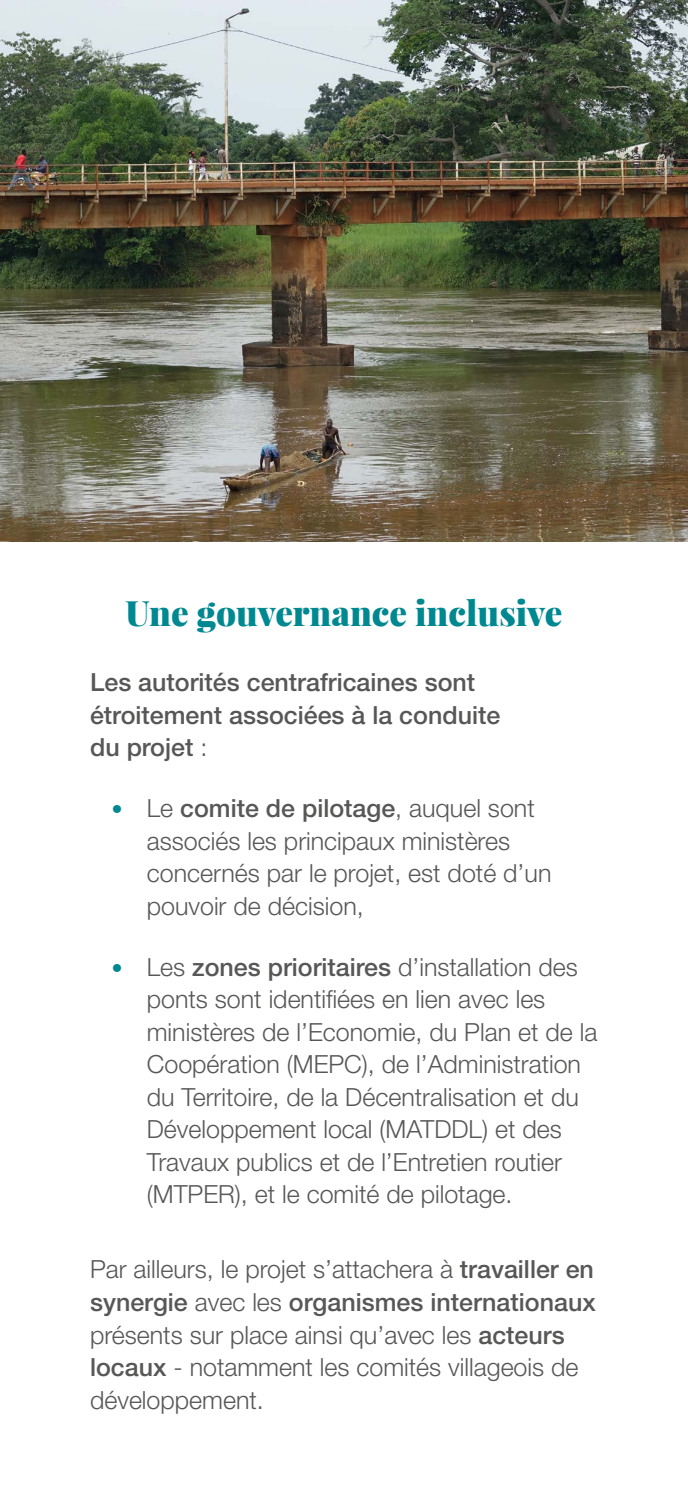
<style>
.page{position:relative;width:688px;height:1489px;background:#fff}
.page>*{position:absolute;margin:0;border:0;box-sizing:border-box;transform-origin:0 0}
.t1{font:900 35px "Playfair Display";color:#008891}
.t2{font:300 25px/32.5px "Helvetica Neue LT Std";color:#575756}
.t3{font:500 25px/32.5px "Helvetica Neue LT Std";color:#575756}
.s1{font-weight:300}
.s2{font-size:22.5px;color:#008891}
.s3{font-weight:500}
</style>
<div class="page">
<img style="left:0;top:0;width:687px;height:541px">
<h1 class="t1" style="left:125px;top:590px;width:438px">Une gouvernance inclusive</h1>
<p class="t3" style="left:90px;top:666px;width:411px">Les autorités centrafricaines sont étroitement associées à la conduite du projet <span class="s1">:</span></p>
<p class="t2" style="left:147px;top:791px;width:406px;text-indent:-35px"><span class="s2">•</span> Le <span class="s3">comite de pilotage</span>, auquel sont associés les principaux ministères concernés par le projet, est doté d’un pouvoir de décision,</p>
<p class="t2" style="left:147px;top:950px;width:452px;text-indent:-35px"><span class="s2">•</span> Les <span class="s3">zones prioritaires</span> d’installation des ponts sont identifiées en lien avec les ministères de l’Economie, du Plan et de la Coopération (MEPC), de l’Administration du Territoire, de la Décentralisation et du Développement local (MATDDL) et des Travaux publics et de l’Entretien routier (MTPER), et le comité de pilotage.</p>
<p class="t2" style="left:90px;top:1252px;width:507px">Par ailleurs, le projet s’attachera à <span class="s3">travailler en synergie</span> avec les <span class="s3">organismes internationaux </span>présents sur place ainsi qu’avec les <span class="s3">acteurs locaux</span> - notamment les comités villageois de développement.</p>
</div>
